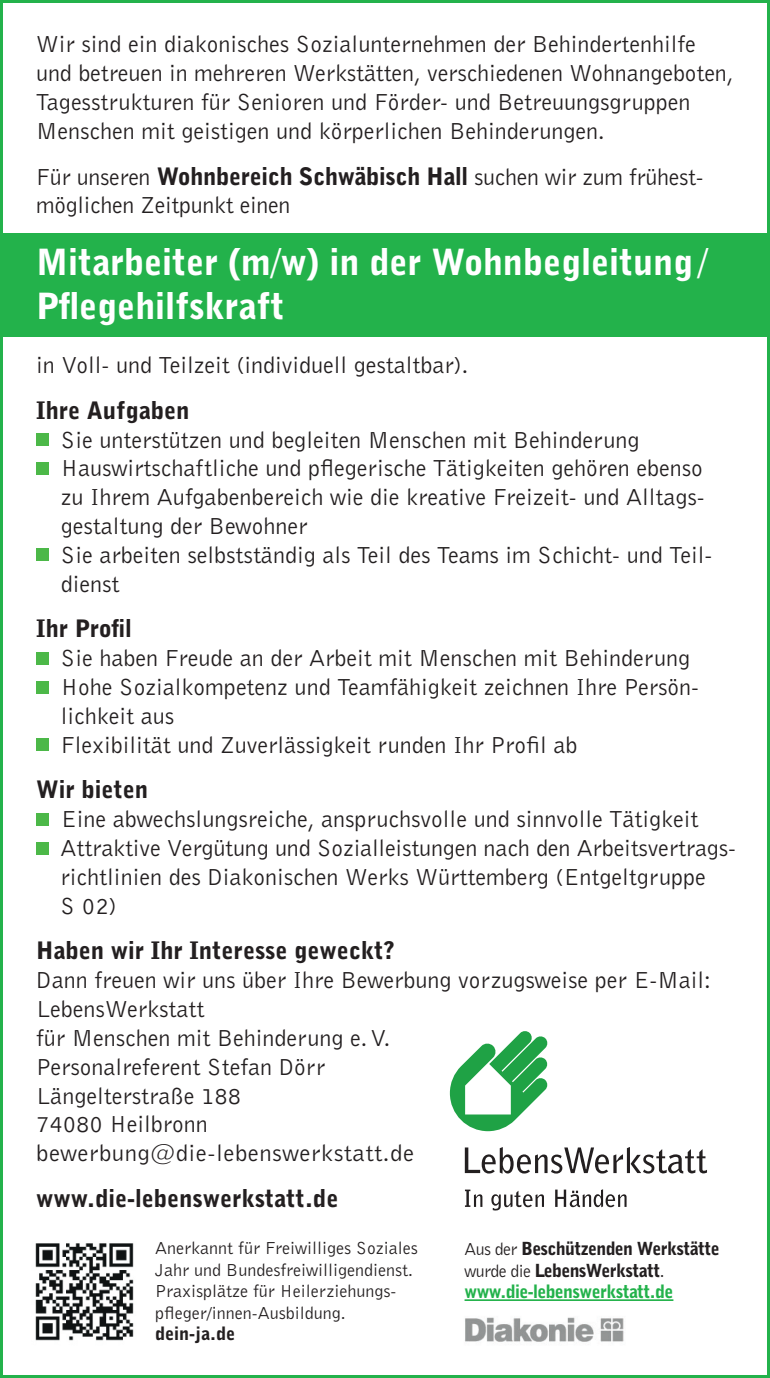
<style>
.page{position:relative;width:770px;height:1378px;background:#fff}
.page>*{position:absolute;margin:0;border:0;box-sizing:border-box;transform-origin:0 0}
.t1{font:900 36px/43.2px "Bell Gothic BT";color:#fff}
.Einstiegstext{font:24px/28.8px "Bell Gothic BT";color:#231f20}
.t2{font:900 24px "Bell Gothic BT";color:#231f20}
.t3{font:18px/21.6px "Bell Gothic BT";color:#231f20}
.t4{font:900 18px/21.6px "Bell Gothic BT";letter-spacing:-.03em;color:#231f20}
.s1{font-weight:900}
.s2{font-weight:400}
.s3{color:#23b24b}
</style>
<div class="page">
<div style="left:0;top:233px;width:770px;height:104px;background:#23b24b"></div>
<div style="left:36px;top:433px;width:13px;height:13px;background:#4cb848"></div>
<div style="left:36px;top:462px;width:13px;height:13px;background:#4cb848"></div>
<div style="left:36px;top:548px;width:13px;height:13px;background:#4cb848"></div>
<div style="left:36px;top:652px;width:13px;height:12px;background:#4cb848"></div>
<div style="left:36px;top:681px;width:13px;height:12px;background:#4cb848"></div>
<div style="left:36px;top:738px;width:13px;height:13px;background:#4cb848"></div>
<div style="left:36px;top:813px;width:13px;height:13px;background:#4cb848"></div>
<div style="left:36px;top:842px;width:13px;height:12px;background:#4cb848"></div>
<img style="left:35px;top:1243px;width:99px;height:98px">
<svg style="left:465px;top:1189px;width:17px;height:18px"></svg>
<svg style="left:491px;top:1191px;width:53px;height:19px"></svg>
<svg style="left:555px;top:1189px;width:71px;height:18px"></svg>
<svg style="left:465px;top:1147px;width:242px;height:26px"></svg>
<svg style="left:450px;top:1031px;width:98px;height:100px"></svg>
<img style="left:464px;top:1317px;width:160px;height:25px">
<hr style="left:464px;top:1299px;width:209px;height:2px;background:#23b24b">
<p class="Einstiegstext" style="left:36px;top:29px;width:698px">Wir sind ein diakonisches Sozialunternehmen der Behindertenhilfe und betreuen in mehreren Werkstätten, verschiedenen Wohnangeboten, Tagesstrukturen für Senioren und Förder- und Betreuungsgruppen Menschen mit geistigen und körperlichen Behinderungen.</p>
<p class="Einstiegstext" style="left:36px;top:162px;width:669px">Für unseren <span class="s1">Wohnbereich Schwäbisch Hall</span> suchen wir zum frühest&shy;möglichen Zeitpunkt einen</p>
<p class="t1" style="left:36px;top:240px;width:673px">Mitarbeiter (m/w) in der Wohnbegleitung/<br>Pflegehilfskraft</p>
<p class="Einstiegstext" style="left:36px;top:350px;width:434px">in Voll- und Teilzeit (individuell gestaltbar).</p>
<p class="t2" style="left:36px;top:395px;width:155px">Ihre Aufgaben</p>
<p class="Einstiegstext" style="left:61px;top:424px;width:580px">Sie unterstützen und begleiten Menschen mit Behinderung</p>
<p class="Einstiegstext" style="left:61px;top:453px;width:645px;text-align:justify">Hauswirtschaftliche und pflegerische Tätigkeiten gehören ebenso zu Ihrem Aufgabenbereich wie die kreative Freizeit- und Alltags&shy;gestaltung der Bewohner</p>
<p class="Einstiegstext" style="left:61px;top:540px;width:653px">Sie arbeiten selbstständig als Teil des Teams im Schicht- und Teil&shy;dienst</p>
<p class="t2" style="left:36px;top:613px;width:97px">Ihr Profil</p>
<p class="Einstiegstext" style="left:61px;top:643px;width:630px">Sie haben Freude an der Arbeit mit Menschen mit Behinderung</p>
<p class="Einstiegstext" style="left:61px;top:672px;width:639px">Hohe Sozialkompetenz und Teamfähigkeit zeichnen Ihre Persön&shy;lichkeit aus</p>
<p class="Einstiegstext" style="left:61px;top:729px;width:518px">Flexibilität und Zuverlässigkeit runden Ihr Profil ab</p>
<p class="t2" style="left:36px;top:774px;width:114px">Wir bieten</p>
<p class="Einstiegstext" style="left:61px;top:804px;width:639px">Eine abwechslungsreiche, anspruchsvolle und sinnvolle Tätigkeit</p>
<p class="Einstiegstext" style="left:61px;top:833px;width:677px">Attraktive Vergütung und Sozialleistungen nach den Arbeitsvertrags&shy;richtlinien des Diakonischen Werks Württemberg (Entgeltgruppe<br>S 02)</p>
<p class="t2" style="left:36px;top:936px;width:359px">Haben wir Ihr Interesse geweckt?</p>
<p class="Einstiegstext" style="left:36px;top:965px;width:676px">Dann freuen wir uns über Ihre Bewerbung vorzugsweise per E-Mail:</p>
<p class="Einstiegstext" style="left:36px;top:994px;width:379px">LebensWerkstatt<br>für Menschen mit Behinderung e.V.<br>Personalreferent Stefan Dörr<br>Längelterstraße 188<br>74080 Heilbronn bewerbung@die-lebenswerkstatt.de</p>
<p class="t2" style="left:36px;top:1183px;width:304px">www.die-lebenswerkstatt.de</p>
<p class="t3" style="left:155px;top:1236px;width:264px">Anerkannt für Freiwilliges Soziales<br>Jahr und Bundesfreiwilligendienst.<br>Praxisplätze für Heilerziehungs&shy;pfleger/innen-Ausbildung. <span class="s1">dein-ja.de</span></p>
<p class="t4" style="left:464px;top:1237px;width:256px"><span class="s2">Aus der</span> Beschützenden Werkstätte <span class="s2">wurde die</span> LebensWerkstatt<span class="s2">. </span><span class="s3">www.die-lebenswerkstatt.de</span></p>
</div>
